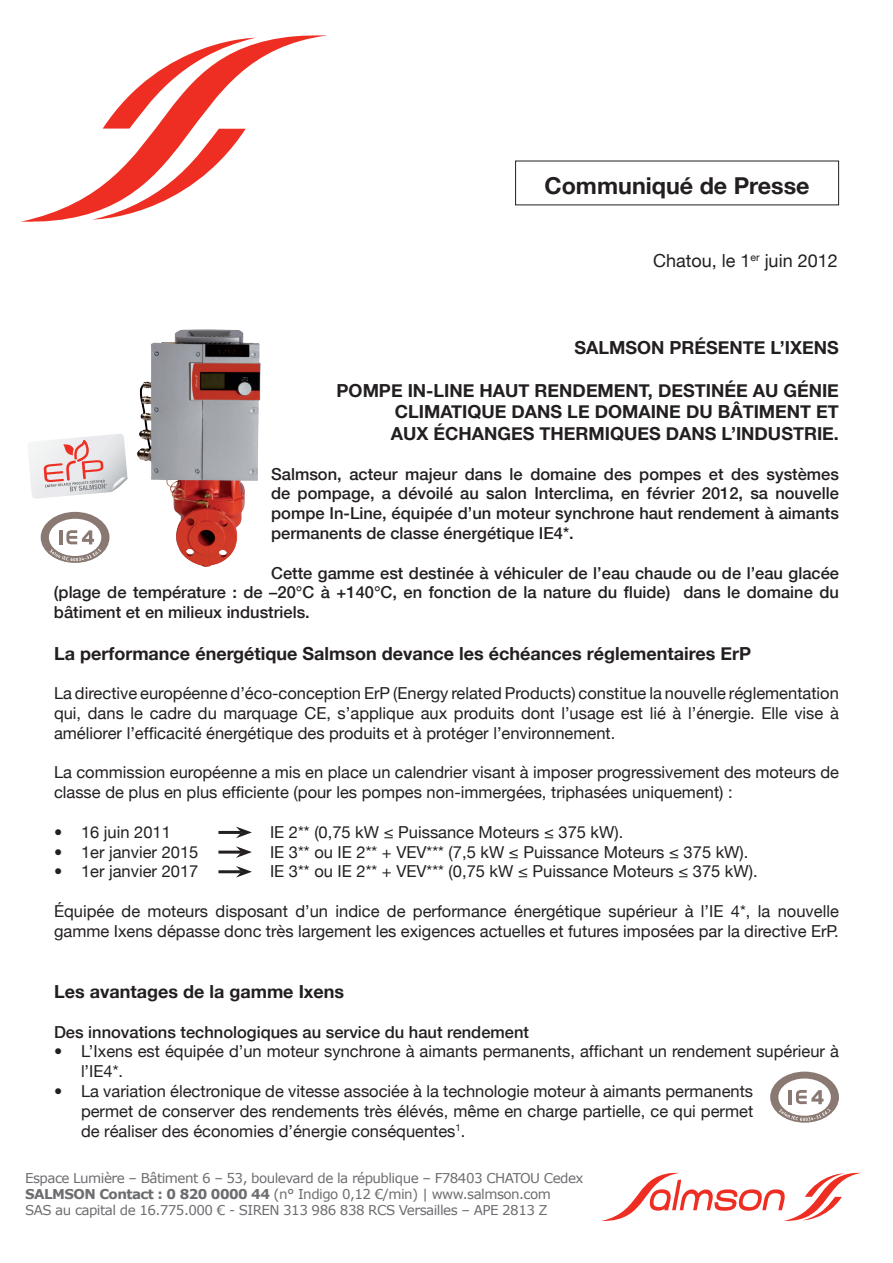
<style>
.page{position:relative;width:893px;height:1263px;background:#fff}
.page>*{position:absolute;margin:0;border:0;box-sizing:border-box;transform-origin:0 0}
.t1{font:700 23.25px "Helvetica Neue";color:#231f20}
.t2{font:700 18px/21.6px "Helvetica Neue";color:#231f20;text-align:justify}
.t3{font:18px "Helvetica Neue";color:#231f20}
.t4{font:16.5px/19.8px "Helvetica Neue";color:#231f20}
.t5{font:500 16.5px/19.8px "Helvetica Neue";color:#231f20;text-align:justify}
.t6{font:13.5px/16.2px "Verdana";letter-spacing:-.04em;color:#6c6d70}
.s1{font-weight:700}
</style>
<div class="page">
<svg style="left:602px;top:1172px;width:260px;height:49px"></svg>
<svg style="left:21px;top:35px;width:307px;height:187px"></svg>
<svg style="left:21px;top:100px;width:5px;height:80px"></svg>
<img style="left:137px;top:329px;width:124px;height:238px">
<svg style="left:28px;top:434px;width:100px;height:65px"></svg>
<div style="left:41px;top:512px;width:68px;height:51px;background:#8a7973;border-radius:50%"></div>
<div style="left:49px;top:519px;width:52px;height:37px;background:#fff;border-radius:50%"></div>
<svg style="left:50px;top:530px;width:51px;height:31px"></svg>
<div style="left:770px;top:1071px;width:69px;height:52px;background:#8a7973;border-radius:50%"></div>
<div style="left:778px;top:1078px;width:53px;height:38px;background:#fff;border-radius:50%"></div>
<svg style="left:779px;top:1089px;width:52px;height:32px"></svg>
<hr style="left:218px;top:831px;width:24px;height:3px;background:#231f20">
<svg style="left:236px;top:826px;width:16px;height:12px"></svg>
<svg style="left:218px;top:850px;width:18px;height:4px"></svg>
<svg style="left:236px;top:846px;width:16px;height:12px"></svg>
<hr style="left:218px;top:870px;width:24px;height:3px;background:#231f20">
<svg style="left:236px;top:866px;width:16px;height:12px"></svg>
<h1 class="t1" style="left:544px;top:172px;width:267px">COMMUNIQUÉ DE PRESSE</h1>
<p class="t3" style="left:653px;top:250px;width:186px">Chatou, le 1<sup>er</sup> juin 2012</p>
<p class="t2" style="left:575px;top:336px;width:264px">SALMSON PRÉSENTE L’IXENS</p>
<p class="t2" style="left:391px;top:379px;width:450px;text-indent:-54px">POMPE IN-LI NE HAUT RENDEMENT, DESTINÉE AU GÉNIE CLIMATIQUE DANS LE DOMAINE DU BÂTIMENT ET AUX ÉCHANGES THERMIQUES DANS L’INDUSTRIE.</p>
<p class="t5" style="left:271px;top:464px;width:569px">Salmson, acteur majeur dans le domaine des pompes et des systèmes de pompage, a dévoilé au salon Interclima, en février 2012, sa nouvelle pompe In-Line, équipée d’un moteur synchrone haut rendement à aimants permanents de classe énergétique IE4*.</p>
<p class="t5" style="left:54px;top:563px;width:786px;text-indent:217px">Cette gamme est destinée à véhiculer de l’eau chaude ou de l’eau glacée (plage de température : de –20°C à +140°C, en fonction de la nature du fluide) dans le domaine du bâtiment et en milieux industriels.</p>
<p class="t2" style="left:54px;top:642px;width:697px">LA PERFORMANCE ÉNERGÉTIQUE SALMSON DEVANCE LES ÉCHÉANCES RÉGLEMENTAIRES ERP</p>
<p class="t4" style="left:54px;top:683px;width:786px;text-align:justify">La directive européenne d’éco-conception ErP (Energy related Products) constitue la nouvelle réglementation qui, dans le cadre du marquage CE, s’applique aux produits dont l’usage est lié à l’énergie. Elle vise à améliorer l’efficacité énergétique des produits et à protéger l’environnement.</p>
<p class="t4" style="left:54px;top:762px;width:786px">La commission européenne a mis en place un calendrier visant à imposer progressivement des moteurs de classe de plus en plus efficiente (pour les pompes non-immergées, triphasées uniquement) :</p>
<p class="t4" style="left:54px;top:822px;width:118px">• 16 juin 2011</p>
<p class="t4" style="left:270px;top:822px;width:355px">IE 2** (0,75 kW ≤ Puissance Moteurs ≤ 375 kW).</p>
<p class="t4" style="left:54px;top:841px;width:146px">• 1er janvier 2015</p>
<p class="t4" style="left:270px;top:841px;width:480px">IE 3** ou IE 2** + VEV*** (7,5 kW ≤ Puissance Moteurs ≤ 375 kW).</p>
<p class="t4" style="left:54px;top:861px;width:146px">• 1er janvier 2017</p>
<p class="t4" style="left:270px;top:861px;width:489px">IE 3** ou IE 2** + VEV*** (0,75 kW ≤ Puissance Moteurs ≤ 375 kW).</p>
<p class="t4" style="left:54px;top:901px;width:786px">équipée de moteurs disposant d’un indice de performance énergétique supérieur à l’IE 4*, la nouvelle gamme Ixens dépasse donc très largement les exigences actuelles et futures imposées par la directive ErP.</p>
<p class="t2" style="left:54px;top:980px;width:292px">LES AVANTAGES DE LA GAMME IXENS</p>
<p class="t5" style="left:54px;top:1022px;width:477px">Des innovations technologiques au service du haut rendement</p>
<p class="t4" style="left:81px;top:1041px;width:759px;text-indent:-27px">• L’Ixens est équipée d’un moteur synchrone à aimants permanents, affichant un rendement supérieur à l’IE4*.</p>
<p class="t4" style="left:81px;top:1081px;width:674px;text-align:justify;text-indent:-27px">• La variation électronique de vitesse associée à la technologie moteur à aimants permanents permet de conserver des rendements très élévés, même en charge partielle, ce qui permet de réaliser des économies d’énergie conséquentes<sup>1</sup>.</p>
<p class="t6" style="left:25px;top:1170px;width:560px">Espace Lumière – Bâtiment 6 – 53, boulevard de la république – F78403 CHATOU Cedex<br><span class="s1">SALMSON Contact : 0 820 0000 44</span> (n° Indigo 0,12 €/min) | www.salmson.com<br>SAS au capital de 16.775.000 € - SIREN 313 986 838 RCS Versailles – APE 2813 Z</p>
</div>
